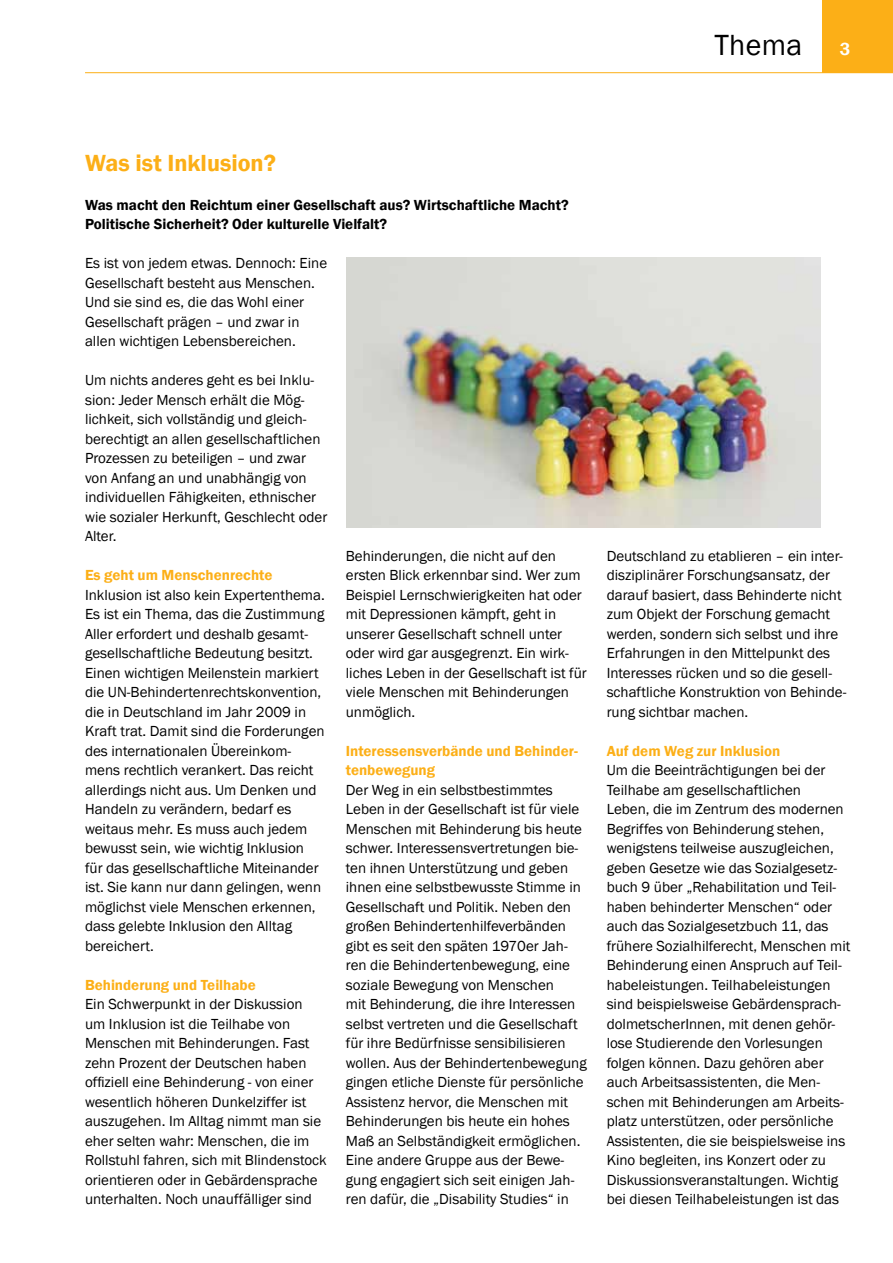
<style>
.page{position:relative;width:893px;height:1263px;background:#fff}
.page>*{position:absolute;margin:0;border:0;box-sizing:border-box;transform-origin:0 0}
.t1{font:30px "Franklin Gothic";letter-spacing:.01em;color:#000}
.t2{font:600 24px "Franklin Gothic";color:#fcaf17}
.t3{font:600 18px "Franklin Gothic";color:#fff}
.t4{font:15px/19.5px "Franklin Gothic";color:#000}
.t5{font:600 15px/19.5px "Franklin Gothic";color:#fcaf17}
.t6{font:600 15px/19.5px "Franklin Gothic";color:#000}
</style>
<div class="page">
<div style="left:822px;top:0;width:71px;height:73px;background:#fcaf17"></div>
<hr style="left:85px;top:72px;width:808px;height:1px;background:#fcaf17">
<img style="left:346px;top:257px;width:474px;height:270px">
<h1 class="t1" style="left:714px;top:26px;width:89px">Thema</h1>
<p class="t3" style="left:840px;top:38px;width:12px">3</p>
<h2 class="t2" style="left:85px;top:148px;width:192px">Was ist Inklusion?</h2>
<p class="t6" style="left:85px;top:195px;width:485px">Was macht den Reichtum einer Gesellschaft aus? Wirtschaftliche Macht?<br>Politische Sicherheit? Oder kulturelle Vielfalt?</p>
<p class="t4" style="left:85px;top:254px;width:244px">Es ist von jedem etwas. Dennoch: Eine Gesellschaft besteht aus Menschen.<br>Und sie sind es, die das Wohl einer Gesellschaft prägen – und zwar in allen wichtigen Lebensbereichen.</p>
<p class="t4" style="left:85px;top:371px;width:244px">Um nichts anderes geht es bei Inklu&shy;sion: Jeder Mensch erhält die Mög&shy;lichkeit, sich vollständig und gleich&shy;berechtigt an allen gesellschaftlichen Prozessen zu beteiligen – und zwar von Anfang an und unabhängig von individuellen Fähigkeiten, ethnischer wie sozialer Herkunft, Geschlecht oder Alter.</p>
<p class="t5" style="left:85px;top:566px;width:189px">Es geht um Menschenrechte</p>
<p class="t4" style="left:85px;top:585px;width:241px">Inklusion ist also kein Expertenthema.<br>Es ist ein Thema, das die Zustimmung Aller erfordert und deshalb gesamt&shy;gesellschaftliche Bedeutung besitzt.<br>Einen wichtigen Meilenstein markiert die UN-Behindertenrechtskonvention, die in Deutschland im Jahr 2009 in Kraft trat. Damit sind die Forderungen des internationalen Übereinkom&shy;mens rechtlich verankert. Das reicht allerdings nicht aus. Um Denken und Handeln zu verändern, bedarf es weitaus mehr. Es muss auch jedem bewusst sein, wie wichtig Inklusion für das gesellschaftliche Miteinander ist. Sie kann nur dann gelingen, wenn möglichst viele Menschen erkennen, dass gelebte Inklusion den Alltag bereichert.</p>
<p class="t5" style="left:85px;top:975px;width:172px">Behinderung und Teilhabe</p>
<p class="t4" style="left:85px;top:995px;width:243px">Ein Schwerpunkt in der Diskussion<br>um Inklusion ist die Teilhabe von Menschen mit Behinderungen. Fast zehn Prozent der Deutschen haben offiziell eine Behinderung - von einer wesentlich höheren Dunkelziffer ist auszugehen. Im Alltag nimmt man sie eher selten wahr: Menschen, die im Rollstuhl fahren, sich mit Blindenstock orientieren oder in Gebärdensprache unterhalten. Noch unauffälliger sind</p>
<p class="t4" style="left:346px;top:546px;width:242px">Behinderungen, die nicht auf den ersten Blick erkennbar sind. Wer zum Beispiel Lernschwierigkeiten hat oder mit Depressionen kämpft, geht in unserer Gesellschaft schnell unter oder wird gar ausgegrenzt. Ein wirk&shy;liches Leben in der Gesellschaft ist für viele Menschen mit Behinderungen unmöglich.</p>
<p class="t5" style="left:346px;top:741px;width:234px">Interessensverbände und Behinder&shy;tenbewegung</p>
<p class="t4" style="left:346px;top:780px;width:242px">Der Weg in ein selbstbestimmtes Leben in der Gesellschaft ist für viele Menschen mit Behinderung bis heute schwer. Interessensvertretungen bie&shy;ten ihnen Unterstützung und geben ihnen eine selbstbewusste Stimme in Gesellschaft und Politik. Neben den großen Behindertenhilfeverbänden gibt es seit den späten 1970er Jah&shy;ren die Behindertenbewegung, eine soziale Bewegung von Menschen<br>mit Behinderung, die ihre Interessen selbst vertreten und die Gesellschaft für ihre Bedürfnisse sensibilisieren wollen. Aus der Behindertenbewegung gingen etliche Dienste für persönliche Assistenz hervor, die Menschen mit Behinderungen bis heute ein hohes Maß an Selbständigkeit ermöglichen.<br>Eine andere Gruppe aus der Bewe&shy;gung engagiert sich seit einigen Jah&shy;ren dafür, die „Disability Studies“ in</p>
<p class="t4" style="left:607px;top:546px;width:241px">Deutschland zu etablieren – ein inter&shy;disziplinärer Forschungsansatz, der darauf basiert, dass Behinderte nicht zum Objekt der Forschung gemacht werden, sondern sich selbst und ihre Erfahrungen in den Mittelpunkt des Interesses rücken und so die gesell&shy;schaftliche Konstruktion von Behinde&shy;rung sichtbar machen.</p>
<p class="t5" style="left:607px;top:741px;width:175px">Auf dem Weg zur Inklusion</p>
<p class="t4" style="left:607px;top:761px;width:245px">Um die Beeinträchtigungen bei der Teilhabe am gesellschaftlichen<br>Leben, die im Zentrum des modernen Begriffes von Behinderung stehen, wenigstens teilweise auszugleichen, geben Gesetze wie das Sozialgesetz&shy;buch 9 über „Rehabilitation und Teil&shy;haben behinderter Menschen“ oder auch das Sozialgesetzbuch 11, das frühere Sozialhilferecht, Menschen mit Behinderung einen Anspruch auf Teil&shy;habeleistungen. Teilhabeleistungen sind beispielsweise Gebärdensprach&shy;dolmetscherInnen, mit denen gehör&shy;lose Studierende den Vorlesungen folgen können. Dazu gehören aber auch Arbeitsassistenten, die Men&shy;schen mit Behinderungen am Arbeits&shy;platz unterstützen, oder persönliche Assistenten, die sie beispielsweise ins Kino begleiten, ins Konzert oder zu Diskussionsveranstaltungen. Wichtig bei diesen Teilhabeleistungen ist das</p>
</div>
